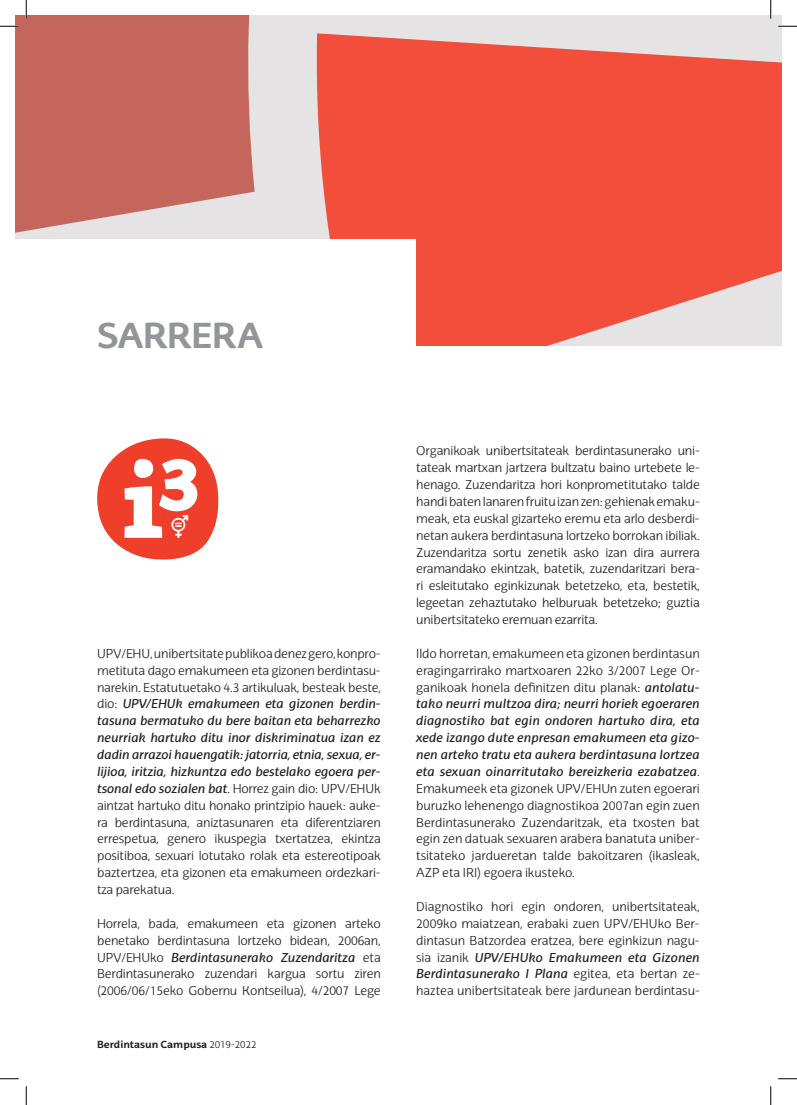
<style>
.page{position:relative;width:797px;height:1105px;background:#fff}
.page>*{position:absolute;margin:0;border:0;box-sizing:border-box;transform-origin:0 0}
.t1{font:700 35px "EHU Sans";letter-spacing:-.025em;color:#939598}
.t2{font:300 12.5px/16.9px "EHU Sans";letter-spacing:-.01em;color:#231f20;text-align:justify}
.t3{font:700 10px "EHU Sans";color:#231f20}
.s1{font-weight:400;font-style:italic}
.s2{font-weight:300}
</style>
<div class="page">
<svg style="left:16px;top:16px;width:765px;height:329px;background:#e57367"></svg>
<div style="left:16px;top:239px;width:400px;height:128px;background:#fff"></div>
<svg style="left:97px;top:438px;width:122px;height:122px"></svg>
<svg style="left:0;top:25px;width:19px;height:2px"></svg>
<svg style="left:778px;top:25px;width:19px;height:2px"></svg>
<svg style="left:0;top:1078px;width:19px;height:1px"></svg>
<svg style="left:778px;top:1078px;width:19px;height:1px"></svg>
<svg style="left:25px;top:0;width:2px;height:19px"></svg>
<svg style="left:25px;top:1086px;width:2px;height:19px"></svg>
<svg style="left:770px;top:0;width:1px;height:19px"></svg>
<svg style="left:770px;top:1086px;width:1px;height:19px"></svg>
<h1 class="t1" style="left:97px;top:314px;width:167px">SARRERA</h1>
<p class="t2" style="left:97px;top:645px;width:285px">UPV/EHU, unibertsitate publikoa denez gero, konpro&shy;metituta dago emakumeen eta gizonen berdintasu&shy;narekin. Estatutuetako 4.3 artikuluak, besteak beste, dio: <span class="s1">UPV/EHUk emakumeen eta gizonen berdin&shy;tasuna bermatuko du bere baitan eta beharrezko neurriak hartuko ditu inor diskriminatua izan ez dadin arrazoi hauengatik: jatorria, etnia, sexua, er&shy;lijioa, iritzia, hizkuntza edo bestelako egoera per&shy;tsonal edo sozialen bat</span>. Horrez gain dio: UPV/EHUk aintzat hartuko ditu honako printzipio hauek: auke&shy;ra berdintasuna, aniztasunaren eta diferentziaren errespetua, genero ikuspegia txertatzea, ekintza positiboa, sexuari lotutako rolak eta estereotipoak baztertzea, eta gizonen eta emakumeen ordezkari&shy;tza parekatua.</p>
<p class="t2" style="left:97px;top:915px;width:285px">Horrela, bada, emakumeen eta gizonen arteko benetako berdintasuna lortzeko bidean, 2006an, UPV/EHUko <span class="s1">Berdintasunerako Zuzendaritza</span> eta Berdintasunerako zuzendari kargua sortu ziren (2006/06/15eko Gobernu Kontseilua), 4/2007 Lege</p>
<p class="t3" style="left:97px;top:1038px;width:161px">Berdintasun Campusa <span class="s2">2019-2022</span></p>
<p class="t2" style="left:416px;top:442px;width:285px">Organikoak unibertsitateak berdintasunerako uni&shy;tateak martxan jartzera bultzatu baino urtebete le&shy;henago. Zuzendaritza hori konprometitutako talde handi baten lanaren fruitu izan zen: gehienak emaku&shy;meak, eta euskal gizarteko eremu eta arlo desberdi&shy;netan aukera berdintasuna lortzeko borrokan ibiliak.<br>Zuzendaritza sortu zenetik asko izan dira aurrera eramandako ekintzak, batetik, zuzendaritzari bera&shy;ri esleitutako eginkizunak betetzeko, eta, bestetik, legeetan zehaztutako helburuak betetzeko; guztia unibertsitateko eremuan ezarrita.</p>
<p class="t2" style="left:416px;top:645px;width:285px">Ildo horretan, emakumeen eta gizonen berdintasun eragingarrirako martxoaren 22ko 3/2007 Lege Or&shy;ganikoak honela definitzen ditu planak: <span class="s1">antolatu&shy;tako neurri multzoa dira; neurri horiek egoeraren diagnostiko bat egin ondoren hartuko dira, eta xede izango dute enpresan emakumeen eta gizo&shy;nen arteko tratu eta aukera berdintasuna lortzea eta sexuan oinarritutako bereizkeria ezabatzea</span>.<br>Emakumeek eta gizonek UPV/EHUn zuten egoerari buruzko lehenengo diagnostikoa 2007an egin zuen Berdintasunerako Zuzendaritzak, eta txosten bat egin zen datuak sexuaren arabera banatuta uniber&shy;tsitateko jardueretan talde bakoitzaren (ikasleak, AZP eta IRI) egoera ikusteko.</p>
<p class="t2" style="left:416px;top:898px;width:285px">Diagnostiko hori egin ondoren, unibertsitateak, 2009ko maiatzean, erabaki zuen UPV/EHUko Ber&shy;dintasun Batzordea eratzea, bere eginkizun nagu&shy;sia izanik <span class="s1">UPV/EHUko Emakumeen eta Gizonen Berdintasunerako I Plana</span> egitea, eta bertan ze&shy;haztea unibertsitateak bere jardunean berdintasu-</p>
</div>
